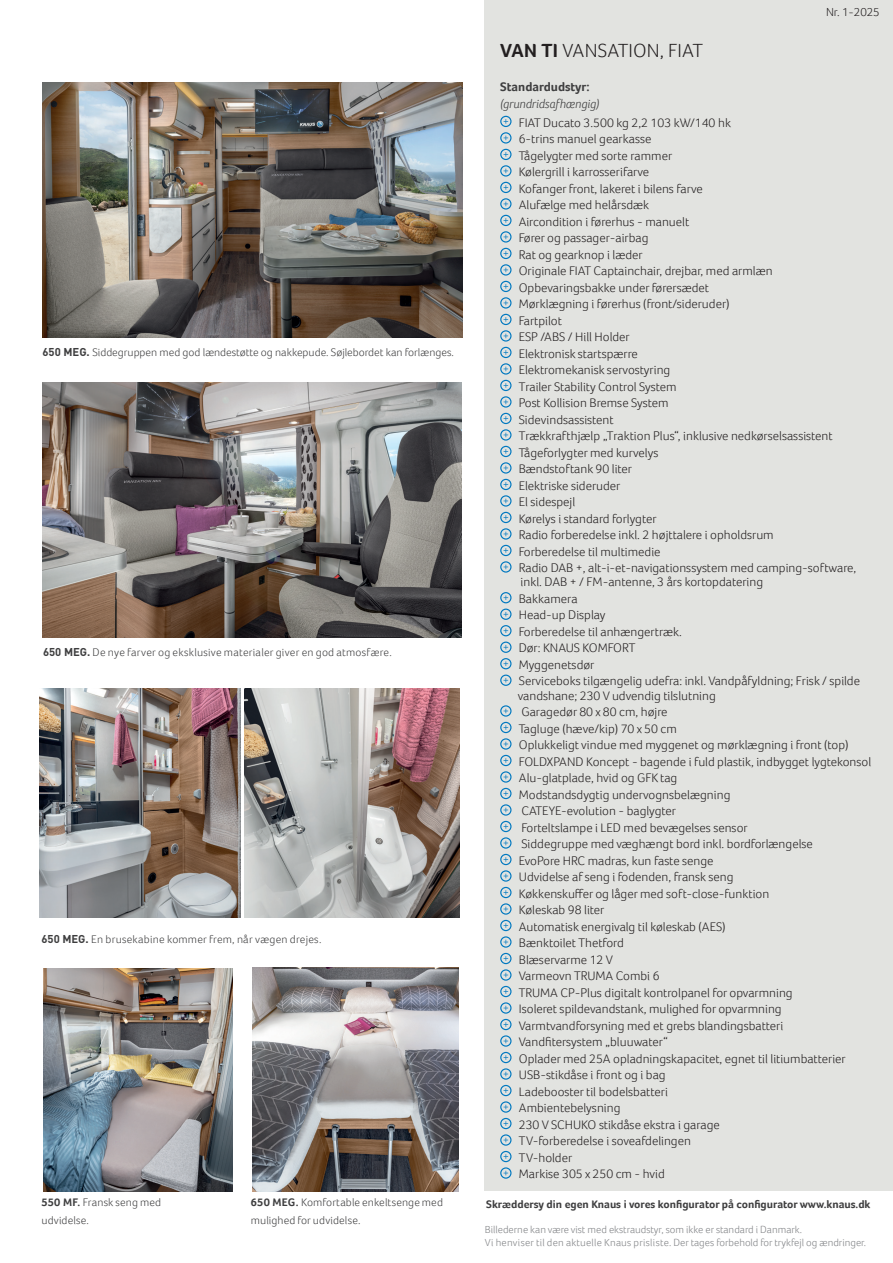
<style>
.page{position:relative;width:893px;height:1263px;background:#fff}
.page>*{position:absolute;margin:0;border:0;box-sizing:border-box;transform-origin:0 0}
.t1{font:300 19.5px "Foco";letter-spacing:.005em;color:#231f20}
.t2{font:300 12.75px/14.2px "Foco";color:#231f20}
.t3{font:italic 300 12.75px/16.5px "Foco";color:#3e3e3f}
.t4{font:300 12px "Foco";color:#231f20}
.t5{font:300 11.25px/18px "Foco";letter-spacing:.01em;color:#3e3e3f}
.t6{font:700 11.25px "Foco";color:#3e3e3f}
.t7{font:300 10.5px "Foco";color:#808285}
.s1{font-family:"DIN Pro";font-weight:700}
.s2{font-weight:700}
.s3{font-weight:700;font-style:normal}
</style>
<div class="page">
<div style="left:485px;top:0;width:408px;height:1191px;background:#e2e3e0"></div>
<img style="left:43px;top:83px;width:419px;height:254px">
<img style="left:40px;top:688px;width:200px;height:230px">
<img style="left:244px;top:688px;width:216px;height:230px">
<img style="left:42px;top:383px;width:420px;height:255px">
<svg style="left:500px;top:116px;width:11px;height:457px"></svg>
<svg style="left:500px;top:592px;width:11px;height:94px"></svg>
<svg style="left:500px;top:705px;width:11px;height:474px"></svg>
<img style="left:43px;top:968px;width:190px;height:223px">
<img style="left:253px;top:967px;width:206px;height:224px">
<p class="t5" style="left:43px;top:343px;width:413px"><span class="s1">650 MEG.</span> Siddegruppen med god lændestøtte og nakkepude. Søjlebordet kan forlænges.</p>
<p class="t5" style="left:43px;top:643px;width:350px"><span class="s1">650 MEG.</span> De nye farver og eksklusive materialer giver en god atmosfære.</p>
<p class="t5" style="left:41px;top:930px;width:282px"><span class="s1">650 MEG.</span> En brusekabine kommer frem, når vægen drejes.</p>
<p class="t5" style="left:41px;top:1193px;width:121px"><span class="s2">550 MF.</span> Fransk seng med udvidelse.</p>
<p class="t5" style="left:251px;top:1193px;width:194px"><span class="s2">650 MEG.</span> Komfortable enkeltsenge med mulighed for udvidelse.</p>
<p class="t1" style="left:500px;top:38px;width:204px"><span class="s2">VAN TI</span> VANSATION, FIAT</p>
<p class="t3" style="left:500px;top:79px;width:101px"><span class="s3">Standardudstyr: </span>(grundridsafhængig)</p>
<p class="t4" style="left:826px;top:4px;width:55px">Nr. 1-2025</p>
<p class="t2" style="left:519px;top:115px;width:214px">FIAT Ducato 3.500 kg 2,2 103 kW/140 hk</p>
<p class="t2" style="left:519px;top:132px;width:134px">6-trins manuel gearkasse</p>
<p class="t2" style="left:519px;top:148px;width:155px">Tågelygter med sorte rammer</p>
<p class="t2" style="left:519px;top:165px;width:132px">Kølergrill i karrosserifarve</p>
<p class="t2" style="left:519px;top:181px;width:186px">Kofanger front, lakeret i bilens farve</p>
<p class="t2" style="left:519px;top:198px;width:132px">Alufælge med helårsdæk</p>
<p class="t2" style="left:519px;top:214px;width:172px">Aircondition i førerhus - manuelt</p>
<p class="t2" style="left:519px;top:231px;width:131px">Fører og passager-airbag</p>
<p class="t2" style="left:519px;top:247px;width:125px">Rat og gearknop i læder</p>
<p class="t2" style="left:519px;top:264px;width:255px">Originale FIAT Captainchair, drejbar, med armlæn</p>
<p class="t2" style="left:519px;top:280px;width:192px">Opbevaringsbakke under førersædet</p>
<p class="t2" style="left:519px;top:297px;width:212px">Mørklægning i førerhus (front/sideruder)</p>
<p class="t2" style="left:519px;top:313px;width:45px">Fartpilot</p>
<p class="t2" style="left:519px;top:330px;width:113px">ESP /ABS / Hill Holder</p>
<p class="t2" style="left:519px;top:346px;width:121px">Elektronisk startspærre</p>
<p class="t2" style="left:519px;top:363px;width:153px">Elektromekanisk servostyring</p>
<p class="t2" style="left:519px;top:379px;width:159px">Trailer Stability Control System</p>
<p class="t2" style="left:519px;top:396px;width:151px">Post Kollision Bremse System</p>
<p class="t2" style="left:519px;top:412px;width:96px">Sidevindsassistent</p>
<p class="t2" style="left:519px;top:429px;width:315px">Trækkrafthjælp „Traktion Plus“, inklusive nedkørselsassistent</p>
<p class="t2" style="left:519px;top:445px;width:141px">Tågeforlygter med kurvelys</p>
<p class="t2" style="left:519px;top:462px;width:115px">Bændstoftank 90 liter</p>
<p class="t2" style="left:519px;top:478px;width:103px">Elektriske sideruder</p>
<p class="t2" style="left:519px;top:495px;width:58px">El sidespejl</p>
<p class="t2" style="left:519px;top:511px;width:139px">Kørelys i standard forlygter</p>
<p class="t2" style="left:519px;top:528px;width:256px">Radio forberedelse inkl. 2 højttalere i opholdsrum</p>
<p class="t2" style="left:519px;top:544px;width:143px">Forberedelse til multimedie</p>
<p class="t2" style="left:519px;top:561px;width:339px">Radio DAB +, alt-i-et-navigationssystem med camping-software, inkl. DAB + / FM-antenne, 3 års kortopdatering</p>
<p class="t2" style="left:519px;top:591px;width:60px">Bakkamera</p>
<p class="t2" style="left:519px;top:608px;width:88px">Head-up Display</p>
<p class="t2" style="left:519px;top:624px;width:165px">Forberedelse til anhængertræk.</p>
<p class="t2" style="left:519px;top:641px;width:118px">Dør: KNAUS KOMFORT</p>
<p class="t2" style="left:519px;top:657px;width:77px">Myggenetsdør</p>
<p class="t2" style="left:518px;top:674px;width:344px">Serviceboks tilgængelig udefra: inkl. Vandpåfyldning; Frisk / spilde vandshane; 230 V udvendig tilslutning</p>
<p class="t2" style="left:521px;top:705px;width:148px">Garagedør 80 x 80 cm, højre</p>
<p class="t2" style="left:519px;top:721px;width:159px">Tagluge (hæve/kip) 70 x 50 cm</p>
<p class="t2" style="left:519px;top:738px;width:331px">Oplukkeligt vindue med myggenet og mørklægning i front (top)</p>
<p class="t2" style="left:519px;top:754px;width:354px">FOLDXPAND Koncept - bagende i fuld plastik, indbygget lygtekonsol</p>
<p class="t2" style="left:519px;top:771px;width:160px">Alu-glatplade, hvid og GFK tag</p>
<p class="t2" style="left:519px;top:787px;width:213px">Modstandsdygtig undervognsbelægning</p>
<p class="t2" style="left:521px;top:804px;width:156px">CATEYE-evolution - baglygter</p>
<p class="t2" style="left:521px;top:820px;width:228px">Forteltslampe i LED med bevægelses sensor</p>
<p class="t2" style="left:521px;top:837px;width:293px">Siddegruppe med væghængt bord inkl. bordforlængelse</p>
<p class="t2" style="left:519px;top:853px;width:196px">EvoPore HRC madras, kun faste senge</p>
<p class="t2" style="left:519px;top:870px;width:216px">Udvidelse af seng i fodenden, fransk seng</p>
<p class="t2" style="left:519px;top:886px;width:252px">Køkkenskuffer og låger med soft-close-funktion</p>
<p class="t2" style="left:519px;top:903px;width:87px">Køleskab 98 liter</p>
<p class="t2" style="left:519px;top:919px;width:208px">Automatisk energivalg til køleskab (AES)</p>
<p class="t2" style="left:519px;top:936px;width:106px">Bænktoilet Thetford</p>
<p class="t2" style="left:519px;top:952px;width:95px">Blæservarme 12 V</p>
<p class="t2" style="left:519px;top:969px;width:142px">Varmeovn TRUMA Combi 6</p>
<p class="t2" style="left:519px;top:985px;width:275px">TRUMA CP-Plus digitalt kontrolpanel for opvarmning</p>
<p class="t2" style="left:519px;top:1002px;width:264px">Isoleret spildevandstank, mulighed for opvarmning</p>
<p class="t2" style="left:519px;top:1018px;width:266px">Varmtvandforsyning med et grebs blandingsbatteri</p>
<p class="t2" style="left:519px;top:1035px;width:151px">Vandfitersystem „bluuwater“</p>
<p class="t2" style="left:519px;top:1051px;width:328px">Oplader med 25A opladningskapacitet, egnet til litiumbatterier</p>
<p class="t2" style="left:519px;top:1068px;width:148px">USB-stikdåse i front og i bag</p>
<p class="t2" style="left:519px;top:1084px;width:150px">Ladebooster til bodelsbatteri</p>
<p class="t2" style="left:519px;top:1101px;width:103px">Ambientebelysning</p>
<p class="t2" style="left:519px;top:1117px;width:202px">230 V SCHUKO stikdåse ekstra i garage</p>
<p class="t2" style="left:519px;top:1134px;width:174px">TV-forberedelse i soveafdelingen</p>
<p class="t2" style="left:519px;top:1150px;width:55px">TV-holder</p>
<p class="t2" style="left:519px;top:1167px;width:148px">Markise 305 x 250 cm - hvid</p>
<p class="t6" style="left:486px;top:1197px;width:386px">Skræddersy din egen Knaus i vores konfigurator på configurator www.knaus.dk</p>
<p class="t7" style="left:485px;top:1222px;width:319px">Billederne kan være vist med ekstraudstyr, som ikke er standard i Danmark.</p>
<p class="t7" style="left:485px;top:1236px;width:383px">Vi henviser til den aktuelle Knaus prisliste. Der tages forbehold for trykfejl og ændringer.</p>
</div>
